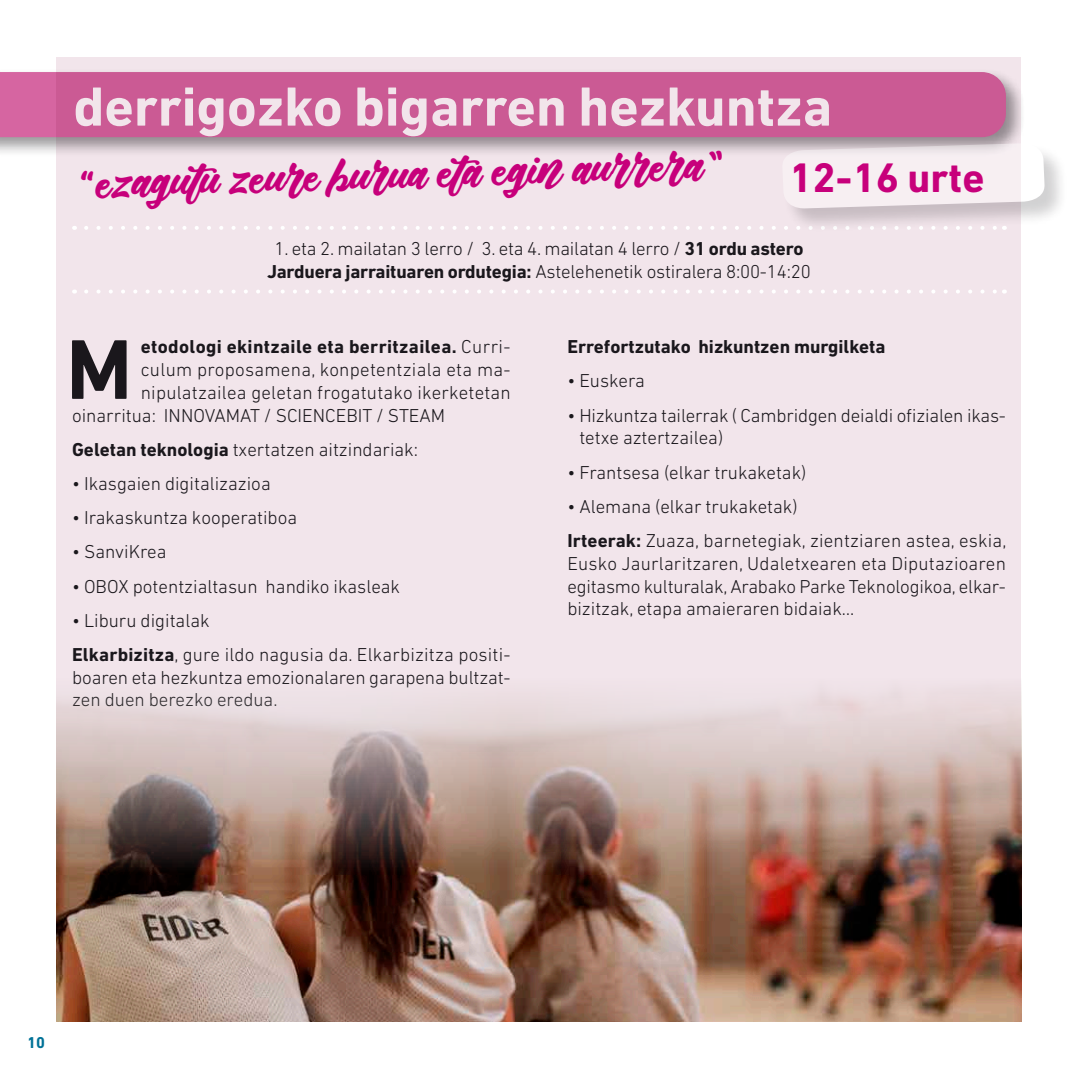
<style>
.page{position:relative;width:1078px;height:1078px;background:#fff}
.page>*{position:absolute;margin:0;border:0;box-sizing:border-box;transform-origin:0 0}
.t1{font:700 86px "DIN Next LT Pro";color:#1a171c}
.t2{font:700 56px "DIN Next LT Pro";color:#fff}
.t3{font:700 42px "DIN Next LT Pro";color:#c7007b}
.t4{font:36px "Adhellia DEMOFORPERSONALUSE";color:#c7007b}
.List_Paragraph{font:300 19px/22.8px "DIN Next LT Pro";color:#1a171c;text-align:justify}
.paragraph{font:300 19px/22.8px "DIN Next LT Pro";letter-spacing:-.01em;color:#1a171c;text-align:center}
.t5{font:700 19px "DIN Next LT Pro";letter-spacing:.02em;color:#1a171c}
.t6{font:700 19px "DIN Next LT Pro";color:#1a171c}
.t7{font:700 16px "DIN Next LT Pro";color:#007297}
.s1{font-weight:700}
.s2{font-weight:300}
</style>
<div class="page">
<div style="left:57px;top:57px;width:963px;height:963px;background:#f2e5eb"></div>
<svg style="left:86px;top:226px;width:690px;height:4px"></svg>
<svg style="left:86px;top:290px;width:911px;height:3px"></svg>
<div style="left:0;top:68px;width:1025px;height:89px;background:#1a171c;opacity:.5"></div>
<div style="left:0;top:72px;width:1005px;height:65px;background:#cb5a94"></div>
<div style="left:782px;top:143px;width:286px;height:89px;background:#1a171c;opacity:.5"></div>
<svg style="left:781px;top:143px;width:263px;height:66px"></svg>
<img style="left:57px;top:692px;width:963px;height:328px">
<h2 class="t2" style="left:73px;top:74px;width:760px">derrigozko bigarren hezkuntza</h2>
<p class="t4" style="left:79px;top:156px;width:647px;rotate:-2deg">“ezagutu zeure burua eta egin aurrera”</p>
<p class="t3" style="left:789px;top:153px;width:197px">12-16 urte</p>
<p class="paragraph" style="left:267px;top:237px;width:545px">1. eta 2. mailatan 3 lerro / 3. eta 4. mailatan 4 lerro / <span class="s1">31 ordu astero<br>Jarduera jarraituaren ordutegia:</span> Astelehenetik ostiralera 8:00-14:20</p>
<p class="t1" style="left:66px;top:319px;width:67px">M</p>
<p class="t5" style="left:141px;top:335px;width:371px">etodologi ekintzaile eta berritzailea. <span class="s2">Curri-</span></p>
<p class="List_Paragraph" style="left:141px;top:358px;width:371px">culum proposamena, konpetentziala eta ma-</p>
<p class="List_Paragraph" style="left:141px;top:380px;width:371px">nipulatzailea geletan frogatutako ikerketetan</p>
<p class="List_Paragraph" style="left:72px;top:403px;width:374px">oinarritua: INNOVAMAT / SCIENCEBIT / STEAM</p>
<p class="List_Paragraph" style="left:72px;top:437px;width:347px"><span class="s1">Geletan teknologia</span> txertatzen aitzindariak:</p>
<p class="List_Paragraph" style="left:72px;top:472px;width:200px">• Ikasgaien digitalizazioa</p>
<p class="List_Paragraph" style="left:72px;top:506px;width:226px">• Irakaskuntza kooperatiboa</p>
<p class="List_Paragraph" style="left:72px;top:540px;width:96px">• SanviKrea</p>
<p class="List_Paragraph" style="left:72px;top:574px;width:329px">• OBOX potentzialtasun handiko ikasleak</p>
<p class="List_Paragraph" style="left:72px;top:608px;width:139px">• Liburu digitalak</p>
<p class="List_Paragraph" style="left:72px;top:642px;width:440px"><span class="s1">Elkarbizitza</span>, gure ildo nagusia da. Elkarbizitza positi&shy;boaren eta hezkuntza emozionalaren garapena bultzat&shy;zen duen berezko eredua.</p>
<p class="t6" style="left:567px;top:335px;width:319px">Errefortzutako hizkuntzen murgilketa</p>
<p class="List_Paragraph" style="left:567px;top:369px;width:79px">• Euskera</p>
<p class="List_Paragraph" style="left:579px;top:403px;width:428px;text-indent:-12px">• Hizkuntza tailerrak ( Cambridgen deialdi ofizialen ikas&shy;tetxe aztertzailea)</p>
<p class="List_Paragraph" style="left:567px;top:460px;width:240px">• Frantsesa (elkar trukaketak)</p>
<p class="List_Paragraph" style="left:567px;top:494px;width:232px">• Alemana (elkar trukaketak)</p>
<p class="List_Paragraph" style="left:567px;top:528px;width:440px"><span class="s1">Irteerak:</span> Zuaza, barnetegiak, zientziaren astea, eskia, Eusko Jaurlaritzaren, Udaletxearen eta Diputazioaren egitasmo kulturalak, Arabako Parke Teknologikoa, elkar&shy;bizitzak, etapa amaieraren bidaiak…</p>
<p class="t7" style="left:27px;top:1032px;width:19px">10</p>
</div>
